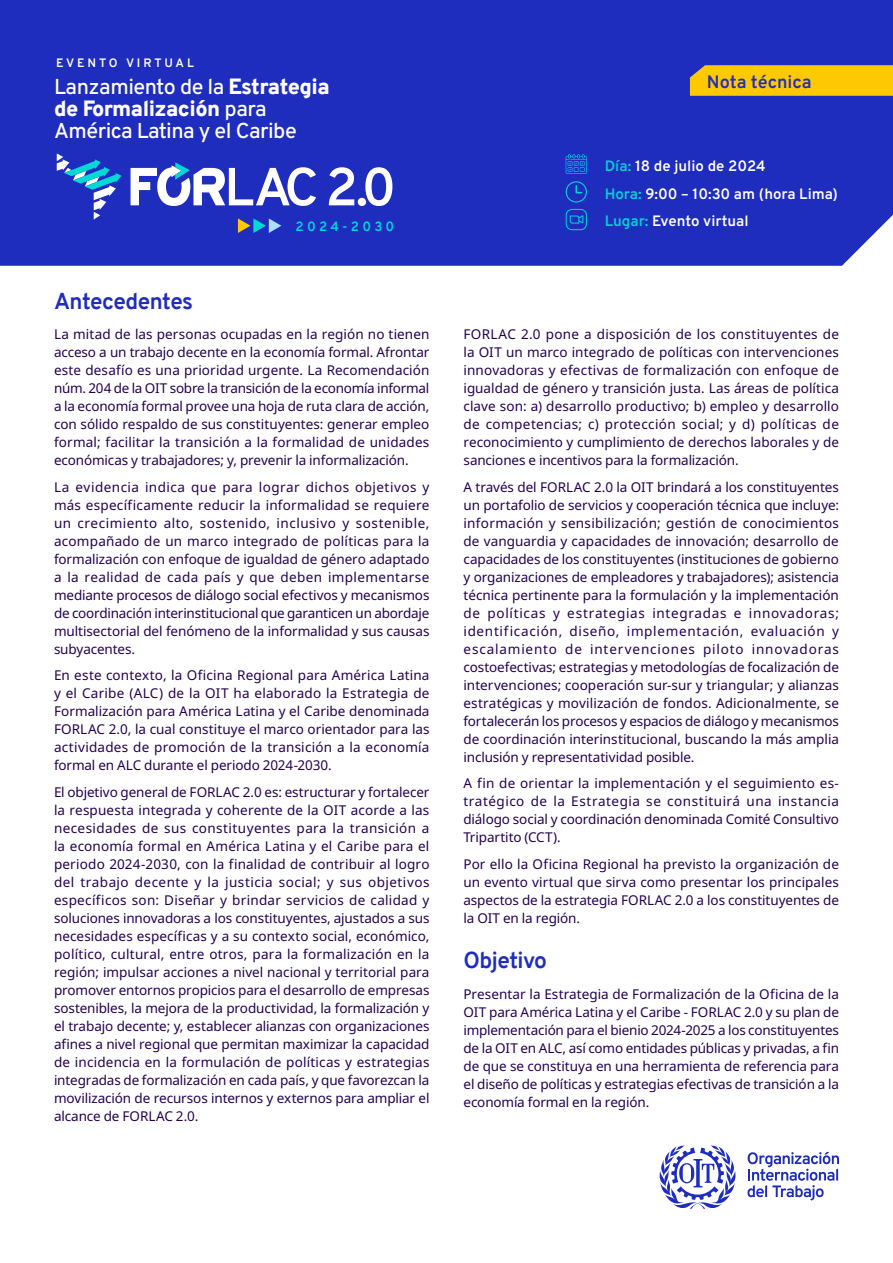
<style>
.page{position:relative;width:893px;height:1263px;background:#fff}
.page>*{position:absolute;margin:0;border:0;box-sizing:border-box;transform-origin:0 0}
.t1{font:700 22.5px "Overpass";letter-spacing:-.025em;color:#1e2dbe}
.t2{font:500 21.45px/22.2px "Overpass";letter-spacing:-.025em;color:#fff}
.t3{font:600 18px "Overpass";color:#1e2dbe}
.t4{font:600 15px/27.8px "Overpass";color:#fff}
.t5{font:13.5px/18px "Noto Sans";letter-spacing:-.01em;color:#230050;text-align:justify}
.t6{font:600 13.5px "Overpass";letter-spacing:.24em;color:#00dad5}
.t7{font:600 12.15px "Overpass";letter-spacing:.225em;color:#fff}
.s1{font-weight:900}
.s2{color:#05d2d2}
</style>
<div class="page">
<div style="left:0;top:0;width:893px;height:266px;background:#1e2dbe"></div>
<svg style="left:329px;top:167px;width:63px;height:39px"></svg>
<svg style="left:57px;top:153px;width:65px;height:67px;background:#325bc8"></svg>
<svg style="left:131px;top:162px;width:185px;height:44px"></svg>
<svg style="left:238px;top:218px;width:43px;height:15px"></svg>
<svg style="left:566px;top:154px;width:21px;height:20px"></svg>
<svg style="left:566px;top:181px;width:21px;height:22px"></svg>
<svg style="left:566px;top:209px;width:21px;height:21px"></svg>
<svg style="left:747px;top:1152px;width:92px;height:48px"></svg>
<svg style="left:659px;top:1145px;width:77px;height:64px"></svg>
<svg style="left:690px;top:65px;width:203px;height:31px;background:#f8c405"></svg>
<p class="t7" style="left:56px;top:53px;width:139px">EVENTO VIRTUAL</p>
<h2 class="t2" style="left:54px;top:75px;width:277px">Lanzamiento de la <span class="s1">Estrategia de Formalización</span> para<br>América Latina y el Caribe</h2>
<p class="t6" style="left:296px;top:215px;width:100px">2024-2030</p>
<h1 class="t1" style="left:54px;top:285px;width:141px">Antecedentes</h1>
<p class="t5" style="left:54px;top:326px;width:377px">La mitad de las personas ocupadas en la región no tienen acceso a un trabajo decente en la economía formal. Afrontar este desafío es una prioridad urgente. La Recomendación núm. 204 de la OIT sobre la transición de la economía informal a la economía formal provee una hoja de ruta clara de acción, con sólido respaldo de sus constituyentes: generar empleo formal; facilitar la transición a la formalidad de unidades económicas y trabajadores; y, prevenir la informalización.</p>
<p class="t5" style="left:54px;top:478px;width:377px">La evidencia indica que para lograr dichos objetivos y más específicamente reducir la informalidad se requiere un crecimiento alto, sostenido, inclusivo y sostenible, acompañado de un marco integrado de políticas para la formalización con enfoque de igualdad de género adaptado a la realidad de cada país y que deben implementarse mediante procesos de diálogo social efectivos y mecanismos de coordinación interinstitucional que garanticen un abordaje multisectorial del fenómeno de la informalidad y sus causas subyacentes.</p>
<p class="t5" style="left:54px;top:667px;width:377px">En este contexto, la Oficina Regional para América Latina y el Caribe (ALC) de la OIT ha elaborado la Estrategia de Formalización para América Latina y el Caribe denominada FORLAC 2.0, la cual constituye el marco orientador para las actividades de promoción de la transición a la economía formal en ALC durante el periodo 2024-2030.</p>
<p class="t5" style="left:54px;top:783px;width:377px">El objetivo general de FORLAC 2.0 es: estructurar y fortalecer la respuesta integrada y coherente de la OIT acorde a las necesidades de sus constituyentes para la transición a la economía formal en América Latina y el Caribe para el periodo 2024-2030, con la finalidad de contribuir al logro del trabajo decente y la justicia social; y sus objetivos específicos son: Diseñar y brindar servicios de calidad y soluciones innovadoras a los constituyentes, ajustados a sus necesidades específicas y a su contexto social, económico, político, cultural, entre otros, para la formalización en la región; impulsar acciones a nivel nacional y territorial para promover entornos propicios para el desarrollo de empresas sostenibles, la mejora de la productividad, la formalización y el trabajo decente; y, establecer alianzas con organizaciones afines a nivel regional que permitan maximizar la capacidad de incidencia en la formulación de políticas y estrategias integradas de formalización en cada país, y que favorezcan la movilización de recursos internos y externos para ampliar el alcance de FORLAC 2.0.</p>
<h3 class="t3" style="left:707px;top:68px;width:106px">Nota técnica</h3>
<p class="t4" style="left:605px;top:151px;width:235px"><span class="s2">Día:</span> 18 de julio de 2024<br><span class="s2">Hora:</span> 9:00 – 10:30 am (hora Lima)<br><span class="s2">Lugar:</span> Evento virtual</p>
<p class="t5" style="left:463px;top:326px;width:377px">FORLAC 2.0 pone a disposición de los constituyentes de la OIT un marco integrado de políticas con intervenciones innovadoras y efectivas de formalización con enfoque de igualdad de género y transición justa. Las áreas de política clave son: a) desarrollo productivo; b) empleo y desarrollo de competencias; c) protección social; y d) políticas de reconocimiento y cumplimiento de derechos laborales y de sanciones e incentivos para la formalización.</p>
<p class="t5" style="left:463px;top:478px;width:377px">A través del FORLAC 2.0 la OIT brindará a los constituyentes un portafolio de servicios y cooperación técnica que incluye: información y sensibilización; gestión de conocimientos de vanguardia y capacidades de innovación; desarrollo de capacidades de los constituyentes (instituciones de gobierno y organizaciones de empleadores y trabajadores); asistencia técnica pertinente para la formulación y la implementación de políticas y estrategias integradas e innovadoras; identificación, diseño, implementación, evaluación y escalamiento de intervenciones piloto innovadoras costoefectivas; estrategias y metodologías de focalización de intervenciones; cooperación sur-sur y triangular; y alianzas estratégicas y movilización de fondos. Adicionalmente, se fortalecerán los procesos y espacios de diálogo y mecanismos de coordinación interinstitucional, buscando la más amplia inclusión y representatividad posible.</p>
<p class="t5" style="left:463px;top:775px;width:377px">A fin de orientar la implementación y el seguimiento es&shy;tratégico de la Estrategia se constituirá una instancia diálogo social y coordinación denominada Comité Consultivo Tripartito (CCT).</p>
<p class="t5" style="left:463px;top:855px;width:377px">Por ello la Oficina Regional ha previsto la organización de un evento virtual que sirva como presentar los principales aspectos de la estrategia FORLAC 2.0 a los constituyentes de la OIT en la región.</p>
<h1 class="t1" style="left:463px;top:944px;width:85px">Objetivo</h1>
<p class="t5" style="left:463px;top:985px;width:377px">Presentar la Estrategia de Formalización de la Oficina de la OIT para América Latina y el Caribe - FORLAC 2.0 y su plan de implementación para el bienio 2024-2025 a los constituyentes de la OIT en ALC, así como entidades públicas y privadas, a fin de que se constituya en una herramienta de referencia para el diseño de políticas y estrategias efectivas de transición a la economía formal en la región.</p>
</div>
